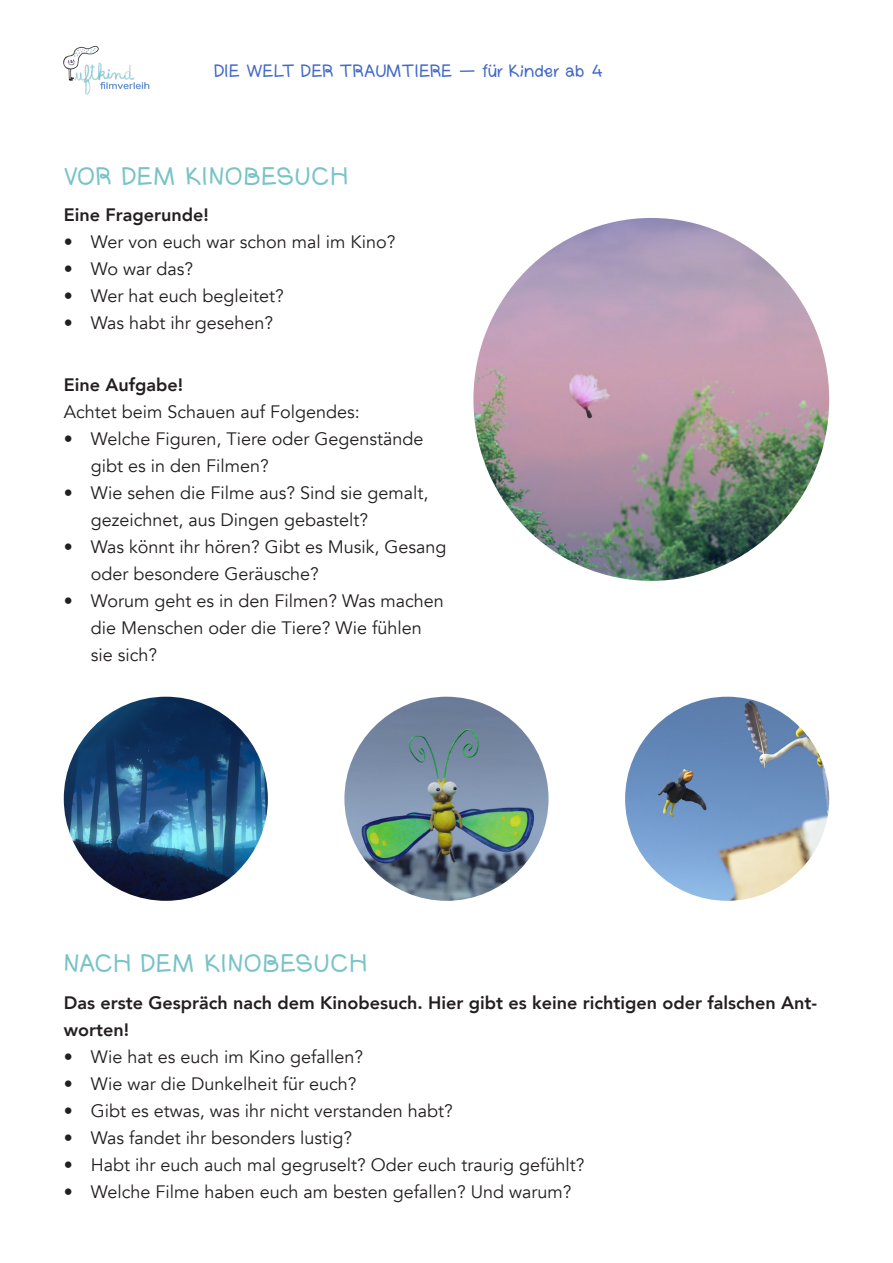
<style>
.page{position:relative;width:893px;height:1263px;background:#fff}
.page>*{position:absolute;margin:0;border:0;box-sizing:border-box;transform-origin:0 0}
.Überschrift_1{font:25.5px "Boris";letter-spacing:.06em;color:#78c3c8}
.body{font:18px/27px "Avenir";color:#231f20}
.Überschrift_1-2{font:800 18px/27px "Avenir";color:#231f20}
.kopfzeile{font:18px "Boris";letter-spacing:.005em;color:#4269c8}
.body-2{font:800 18px "Avenir";color:#231f20}
</style>
<div class="page">
<img style="left:63px;top:45px;width:87px;height:50px">
<img style="left:344px;top:697px;width:205px;height:204px;border-radius:102px">
<img style="left:64px;top:697px;width:204px;height:204px;border-radius:102px">
<img style="left:473px;top:218px;width:356px;height:363px">
<img style="left:625px;top:697px;width:204px;height:204px;border-radius:102px">
<p class="kopfzeile" style="left:214px;top:59px;width:390px">DIE WELT DER TRAUMTIERE – für Kinder ab 4</p>
<p class="Überschrift_1" style="left:64px;top:160px;width:285px">VOR DEM KINOBESUCH</p>
<p class="body-2" style="left:64px;top:201px;width:147px">Eine Fragerunde!</p>
<p class="body" style="left:64px;top:229px;width:333px">• Wer von euch war schon mal im Kino?</p>
<p class="body" style="left:64px;top:256px;width:131px">• Wo war das?</p>
<p class="body" style="left:64px;top:283px;width:221px">• Wer hat euch begleitet?</p>
<p class="body" style="left:64px;top:310px;width:211px">• Was habt ihr gesehen?</p>
<p class="body-2" style="left:64px;top:370px;width:121px">Eine Aufgabe!</p>
<p class="body" style="left:64px;top:398px;width:298px">Achtet beim Schauen auf Folgendes:</p>
<p class="body" style="left:91px;top:425px;width:334px;text-indent:-27px">• Welche Figuren, Tiere oder Gegenstände gibt es in den Filmen?</p>
<p class="body" style="left:91px;top:479px;width:339px;text-indent:-27px">• Wie sehen die Filme aus? Sind sie gemalt, gezeichnet, aus Dingen gebastelt?</p>
<p class="body" style="left:91px;top:533px;width:357px;text-indent:-27px">• Was könnt ihr hören? Gibt es Musik, Gesang oder besondere Geräusche?</p>
<p class="body" style="left:91px;top:587px;width:355px;text-indent:-27px">• Worum geht es in den Filmen? Was machen die Menschen oder die Tiere? Wie fühlen sie sich?</p>
<p class="Überschrift_1" style="left:64px;top:946px;width:304px">NACH DEM KINOBESUCH</p>
<p class="Überschrift_1-2" style="left:64px;top:989px;width:755px">Das erste Gespräch nach dem Kinobesuch. Hier gibt es keine richtigen oder falschen Ant&shy;worten!</p>
<p class="body" style="left:64px;top:1044px;width:301px">• Wie hat es euch im Kino gefallen?</p>
<p class="body" style="left:64px;top:1071px;width:294px">• Wie war die Dunkelheit für euch?</p>
<p class="body" style="left:64px;top:1098px;width:390px">• Gibt es etwas, was ihr nicht verstanden habt?</p>
<p class="body" style="left:64px;top:1125px;width:290px">• Was fandet ihr besonders lustig?</p>
<p class="body" style="left:64px;top:1152px;width:522px">• Habt ihr euch auch mal gegruselt? Oder euch traurig gefühlt?</p>
<p class="body" style="left:64px;top:1179px;width:509px">• Welche Filme haben euch am besten gefallen? Und warum?</p>
</div>
